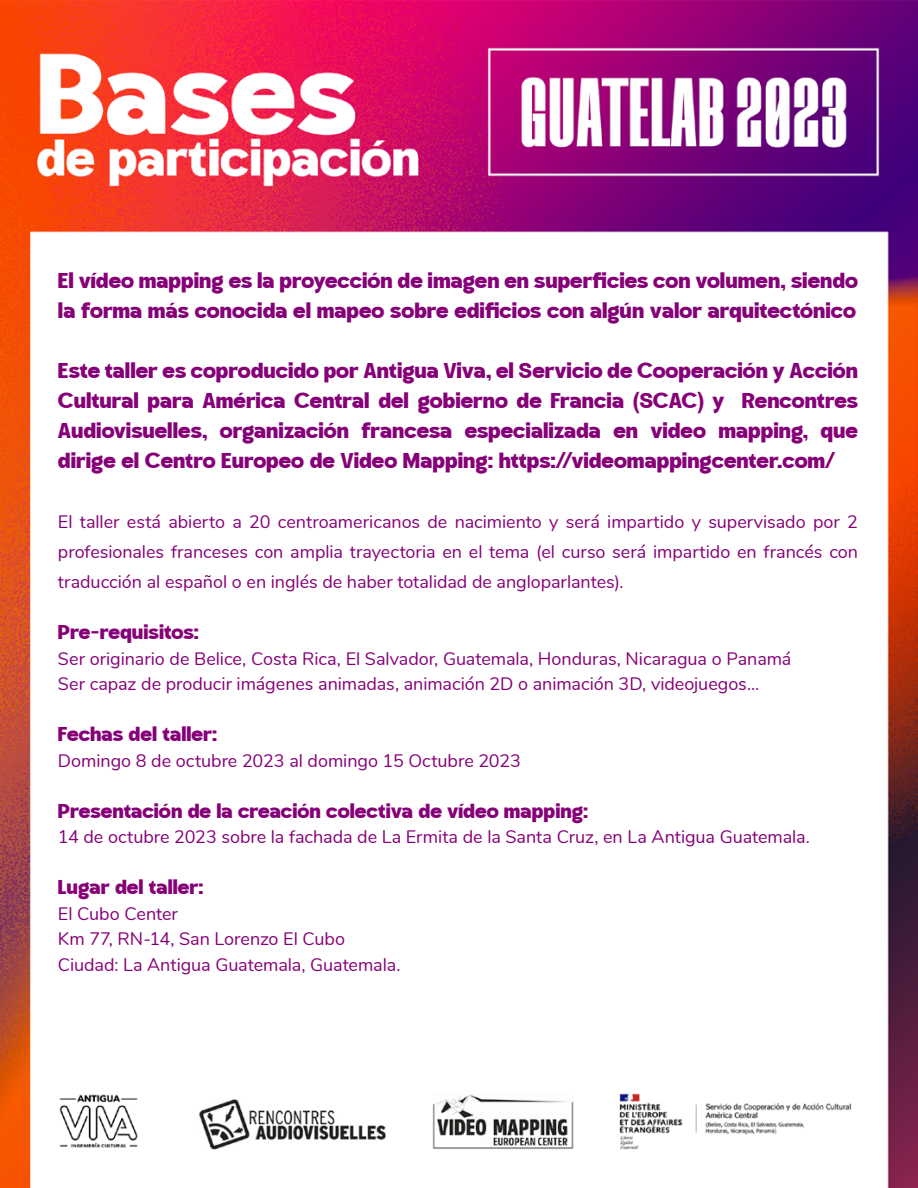
<style>
.page{position:relative;width:918px;height:1188px;background:#fff}
.page>*{position:absolute;margin:0;border:0;box-sizing:border-box;transform-origin:0 0}
.t1{font:22.5px/30px "Gleffy";color:#860178}
.t2{font:21px "Gleffy";color:#860178}
.t3{font:18px/25.5px "Nunito";letter-spacing:-.005em;color:#860178}
</style>
<div class="page">
<img style="left:0;top:0;width:918px;height:1188px">
<p class="t1" style="left:58px;top:268px;width:802px">El vídeo mapping es la proyección de imagen en superficies con volumen, siendo la forma más conocida el mapeo sobre edificios con algún valor arquitectónico</p>
<p class="t1" style="left:58px;top:358px;width:802px;text-align:justify">Este taller es coproducido por Antigua Viva, el Servicio de Cooperación y Acción Cultural para América Central del gobierno de Francia (SCAC) y Rencontres Audiovisuelles, organización francesa especializada en video mapping, que dirige el Centro Europeo de Video Mapping: https://videomappingcenter.com/</p>
<p class="t3" style="left:58px;top:506px;width:802px;line-height:30px;text-align:justify">El taller está abierto a 20 centroamericanos de nacimiento y será impartido y supervisado por 2 profesionales franceses con amplia trayectoria en el tema (el curso será impartido en francés con traducción al español o en inglés de haber totalidad de angloparlantes).</p>
<p class="t2" style="left:58px;top:624px;width:142px">Pre-requisitos:</p>
<p class="t3" style="left:58px;top:645px;width:735px">Ser originario de Belice, Costa Rica, El Salvador, Guatemala, Honduras, Nicaragua o Panamá<br>Ser capaz de producir imágenes animadas, animación 2D o animación 3D, videojuegos...</p>
<p class="t2" style="left:58px;top:726px;width:161px">Fechas del taller:</p>
<p class="t3" style="left:58px;top:747px;width:465px">Domingo 8 de octubre 2023 al domingo 15 Octubre 2023</p>
<p class="t2" style="left:58px;top:802px;width:532px">Presentación de la creación colectiva de vídeo mapping:</p>
<p class="t3" style="left:58px;top:823px;width:753px">14 de octubre 2023 sobre la fachada de La Ermita de la Santa Cruz, en La Antigua Guatemala.</p>
<p class="t2" style="left:58px;top:879px;width:147px">Lugar del taller:</p>
<p class="t3" style="left:58px;top:900px;width:344px">El Cubo Center<br>Km 77, RN-14, San Lorenzo El Cubo<br>Ciudad: La Antigua Guatemala, Guatemala.</p>
</div>
